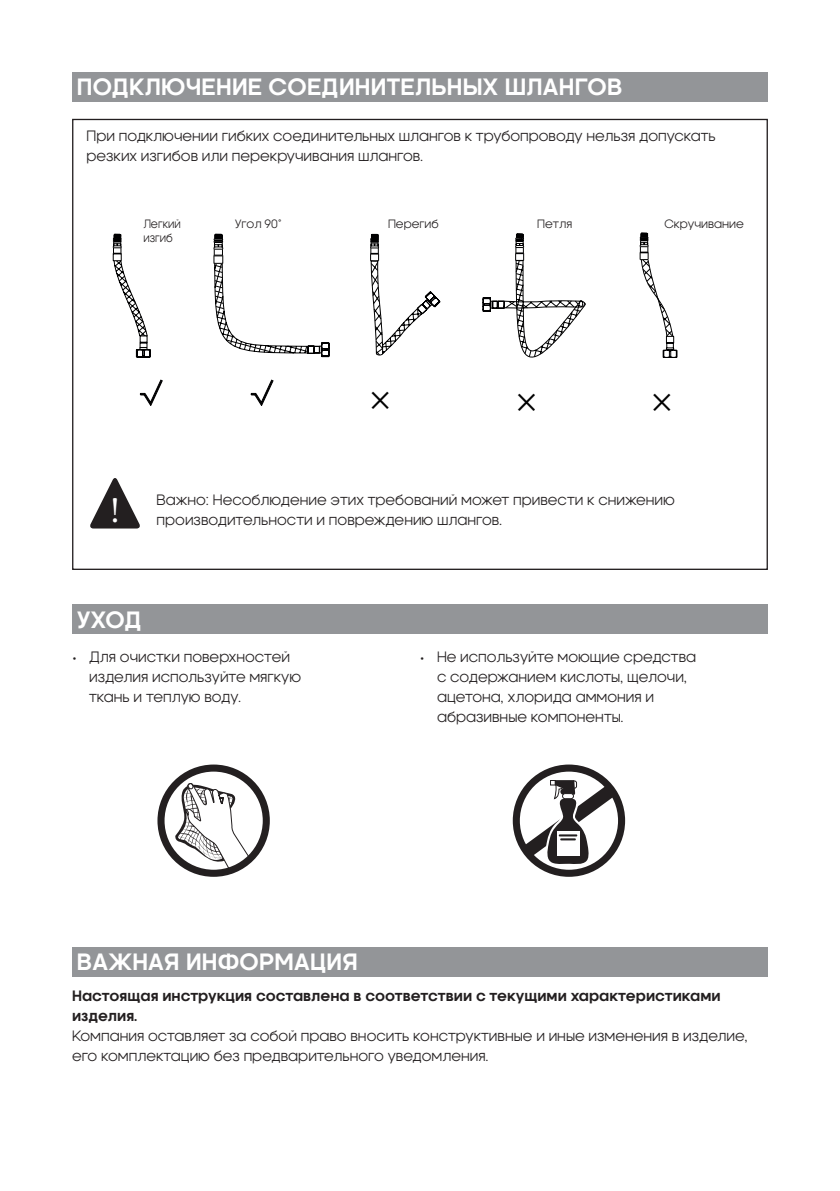
<style>
.page{position:relative;width:840px;height:1191px;background:#fff}
.page>*{position:absolute;margin:0;border:0;box-sizing:border-box;transform-origin:0 0}
.t1{font:36px "Minion Pro";color:#fff}
.t2{font:33px "Myriad Pro";color:#000001}
.t3{font:700 22px "Kamerik 105 Cyrillic";letter-spacing:.01em;color:#fff}
.t4{font:14px/20px "Kamerik 105 Cyrillic";color:#231f20}
.t5{font:700 14px/20px "Kamerik 105 Cyrillic";color:#231f20}
.t6{font:11.2px "Kamerik 105 Cyrillic";color:#231f20}
.t7{font:11.2px/13.6px "Kamerik 105 Cyrillic";color:#231f20;scale:.91 1}
.s1{font-size:12px}
</style>
<div class="page">
<div style="left:72px;top:947px;width:695px;height:30px;background:#939598"></div>
<div style="left:72px;top:72px;width:695px;height:30px;background:#939598"></div>
<svg style="left:112px;top:240px;width:423px;height:155px"></svg>
<svg style="left:214px;top:240px;width:460px;height:117px"></svg>
<svg style="left:140px;top:379px;width:23px;height:27px"></svg>
<svg style="left:251px;top:379px;width:22px;height:27px"></svg>
<svg style="left:370px;top:234px;width:208px;height:121px"></svg>
<div style="left:132px;top:336px;width:21px;height:17px;background:#fff"></div>
<div style="left:108px;top:248px;width:19px;height:12px;background:#fff"></div>
<svg style="left:113px;top:234px;width:9px;height:27px"></svg>
<svg style="left:136px;top:336px;width:14px;height:21px"></svg>
<div style="left:201px;top:249px;width:30px;height:14px;background:#fff"></div>
<svg style="left:213px;top:234px;width:10px;height:30px"></svg>
<div style="left:631px;top:239px;width:23px;height:21px;background:#fff"></div>
<svg style="left:639px;top:233px;width:9px;height:27px"></svg>
<svg style="left:662px;top:336px;width:15px;height:22px"></svg>
<div style="left:72px;top:604px;width:695px;height:30px;background:#939598"></div>
<svg style="left:175px;top:783px;width:76px;height:91px"></svg>
<div style="left:157px;top:764px;width:113px;height:112px;border:7px solid #231f20;border-radius:50%"></div>
<svg style="left:520px;top:778px;width:100px;height:89px"></svg>
<div style="left:512px;top:764px;width:112px;height:112px;border:7px solid #231f20;border-radius:50%"></div>
<div style="left:562px;top:793px;width:11px;height:5px;background:#fff;border-radius:3px"></div>
<div style="left:562px;top:793px;width:11px;height:6px;border:1px solid #231f20;border-radius:3px"></div>
<svg style="left:90px;top:478px;width:50px;height:50px"></svg>
<h3 class="t3" style="left:77px;top:75px;width:546px">ПОДКЛЮЧЕНИЕ СОЕДИНИТЕЛЬНЫХ ШЛАНГОВ</h3>
<p class="t4" style="left:86px;top:126px;width:630px">При подключении гибких соединительных шлангов к трубопроводу нельзя допускать резких изгибов или перекручивания шлангов.</p>
<p class="t7" style="left:143px;top:217px;width:43px">Легкий изгиб</p>
<p class="t6" style="left:234px;top:218px;width:48px">Угол 90°</p>
<p class="t6" style="left:388px;top:218px;width:52px">Перегиб</p>
<p class="t6" style="left:537px;top:218px;width:36px">Петля</p>
<p class="t6" style="left:664px;top:218px;width:81px">Скручивание</p>
<h1 class="t1" style="left:110px;top:486px;width:11px">!</h1>
<h2 class="t2" style="left:370px;top:378px;width:21px">×</h2>
<h2 class="t2" style="left:516px;top:379px;width:21px">×</h2>
<h2 class="t2" style="left:651px;top:379px;width:21px">×</h2>
<p class="t4" style="left:156px;top:489px;width:519px">Важно: Несоблюдение этих требований может привести к снижению производительности и повреждению шлангов.</p>
<h3 class="t3" style="left:77px;top:607px;width:66px">УХОД</h3>
<p class="t4" style="left:89px;top:647px;width:213px;text-indent:-17px"><span class="s1">•</span> Для очистки поверхностей изделия используйте мягкую ткань и теплую воду.</p>
<p class="t4" style="left:437px;top:647px;width:260px;text-indent:-17px"><span class="s1">•</span> Не используйте моющие средства с содержанием кислоты, щелочи, ацетона, хлорида аммония и абразивные компоненты.</p>
<h3 class="t3" style="left:77px;top:950px;width:282px">ВАЖНАЯ ИНФОРМАЦИЯ</h3>
<p class="t5" style="left:72px;top:985px;width:649px">Настоящая инструкция составлена в соответствии с текущими характеристиками изделия.</p>
<p class="t4" style="left:72px;top:1026px;width:677px">Компания оставляет за собой право вносить конструктивные и иные изменения в изделие, его комплектацию без предварительного уведомления.</p>
</div>
